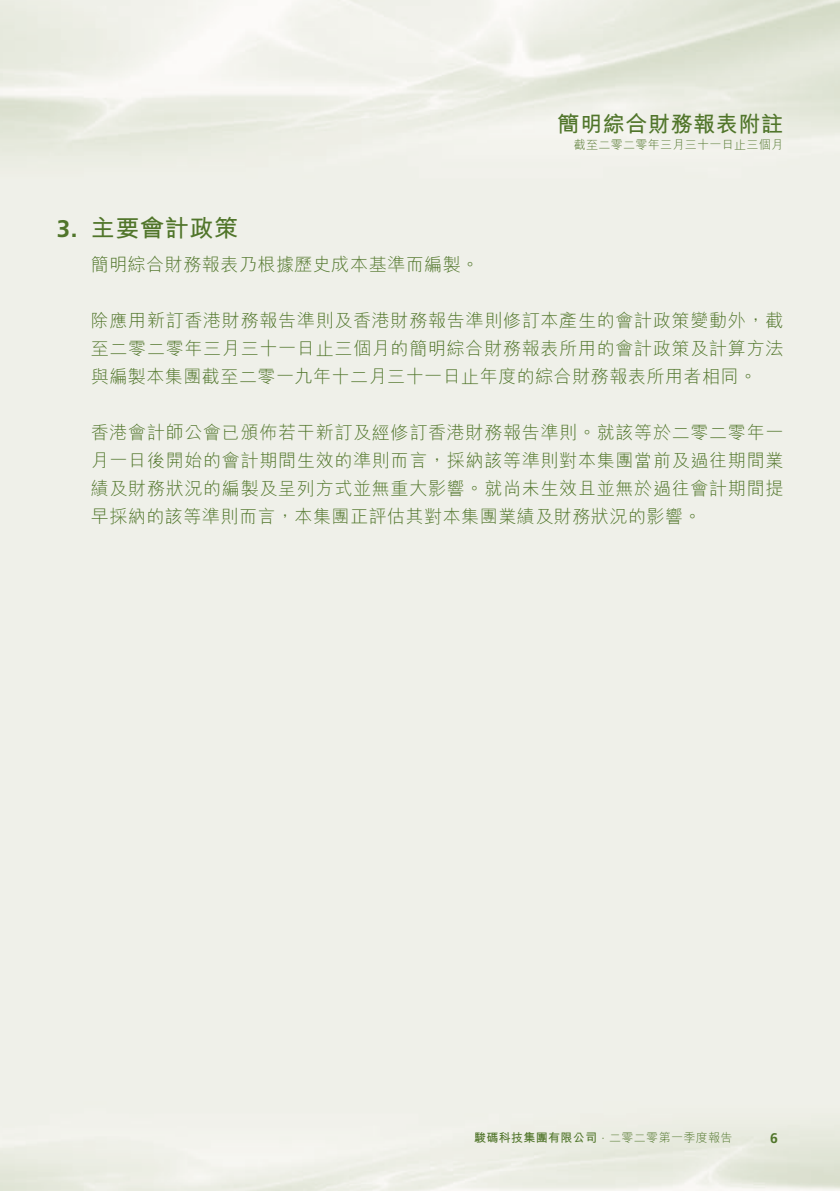
<style>
.page{position:relative;width:840px;height:1191px;background:#fff}
.page>*{position:absolute;margin:0;border:0;box-sizing:border-box;transform-origin:0 0}
.t1{font:700 24px "M Hei HK";letter-spacing:.03em;color:#50752a}
.t2{font:700 24px "Frutiger LT Std";color:#50752a}
.t3{font:700 22px "M Hei HK";letter-spacing:.03em;color:#50752a}
.t4{font:300 18px/28px "M Hei HK";letter-spacing:.03em;color:#50752a;text-align:justify}
.t5{font:700 14px "Frutiger LT Std";color:#50752a}
.t6{font:700 12px "M Hei HK";letter-spacing:.03em;color:#50752a}
.t7{font:300 12px "M Hei HK";letter-spacing:.03em;color:#50752a}
.s1{font-family:"Frutiger LT Std";font-weight:300}
.s2{font-weight:300}
</style>
<div class="page">
<p class="t3" style="left:557px;top:108px;width:227px">簡明綜合財務報表附註</p>
<p class="t7" style="left:573px;top:139px;width:211px">截至二零二零年三月三十一日止三個月</p>
<h1 class="t2" style="left:57px;top:214px;width:22px">3.</h1>
<h1 class="t1" style="left:91px;top:211px;width:149px">主要會計政策</h1>
<p class="t4" style="left:91px;top:250px;width:390px">簡明綜合財務報表乃根據歷史成本基準而編製。</p>
<p class="t4" style="left:91px;top:306px;width:693px">除應用新訂香港財務報告準則及香港財務報告準則修訂本產生的會計政策變動外，截至二零二零年三月三十一日止三個月的簡明綜合財務報表所用的會計政策及計算方法與編製本集團截至二零一九年十二月三十一日止年度的綜合財務報表所用者相同。</p>
<p class="t4" style="left:91px;top:418px;width:693px">香港會計師公會已頒佈若干新訂及經修訂香港財務報告準則。就該等於二零二零年一月一日後開始的會計期間生效的準則而言，採納該等準則對本集團當前及過往期間業績及財務狀況的編製及呈列方式並無重大影響。就尚未生效且並無於過往會計期間提早採納的該等準則而言，本集團正評估其對本集團業績及財務狀況的影響。</p>
<p class="t6" style="left:474px;top:1129px;width:260px">駿碼科技集團有限公司 <span class="s1">·</span> <span class="s2">二零二零第一季度報告</span></p>
<p class="t5" style="left:769px;top:1129px;width:9px">6</p>
</div>
